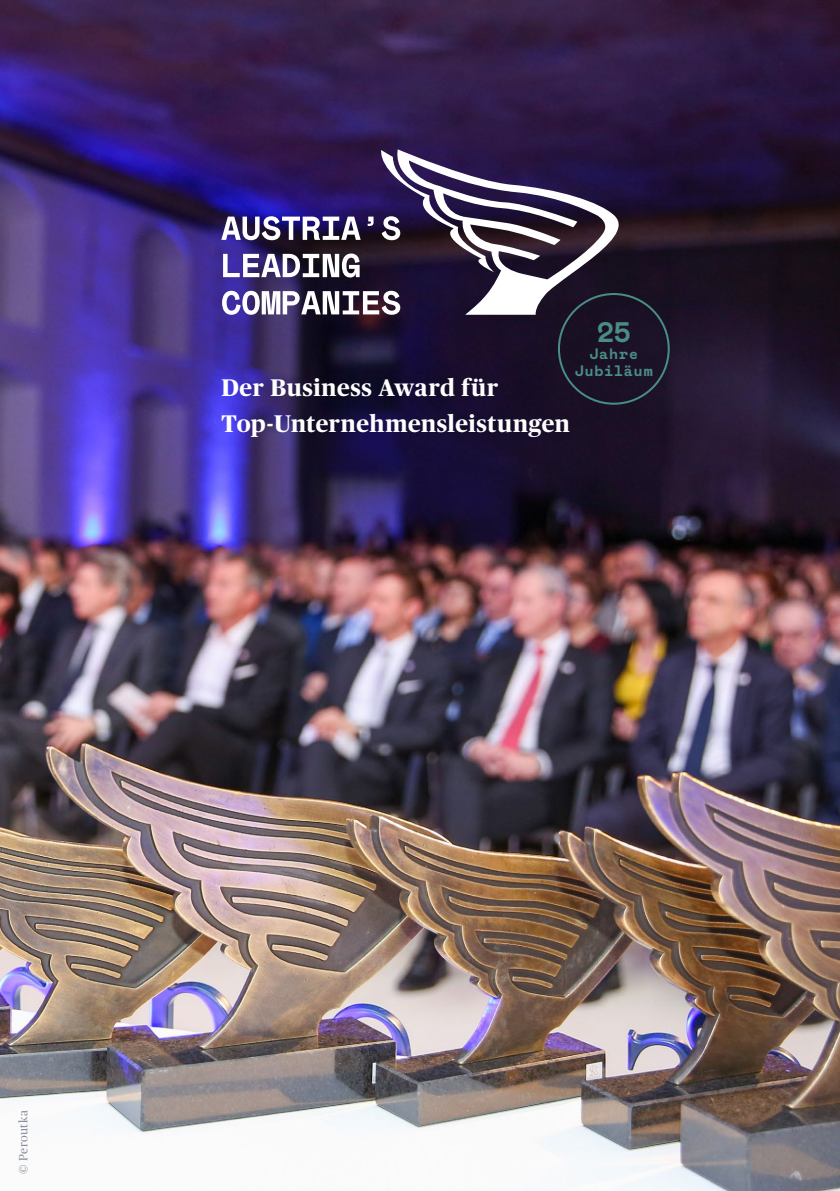
<style>
.page{position:relative;width:840px;height:1191px;background:#fff}
.page>*{position:absolute;margin:0;border:0;box-sizing:border-box;transform-origin:0 0}
.t1{font:700 28.2px "Mabry Mono Pro";color:#4a8d85}
.t2{font:700 24px/36px "Publico";letter-spacing:.02em;color:#fff}
.t3{font:700 15.2px/17.2px "Mabry Mono Pro";letter-spacing:.055em;color:#4a8d85;text-align:center}
.t4{font:12px "Publico";letter-spacing:.04em;color:#142039}
</style>
<div class="page">
<img style="left:1px;top:0;width:838px;height:1191px">
<svg style="left:221px;top:149px;width:397px;height:166px"></svg>
<div style="left:557px;top:293px;width:112px;height:112px;border:2px solid #4a8d85;border-radius:50%"></div>
<hr style="left:0;top:0;width:1px;height:1191px;background:#000">
<p class="t1" style="left:596px;top:314px;width:35px">25</p>
<p class="t3" style="left:574px;top:345px;width:80px">Jahre<br>Jubiläum</p>
<p class="t2" style="left:221px;top:370px;width:350px">Der Business Award für<br>Top-Unternehmensleistungen</p>
<p class="t4" style="left:17px;top:1174px;width:65px;rotate:-90deg">© Peroutka</p>
</div>
